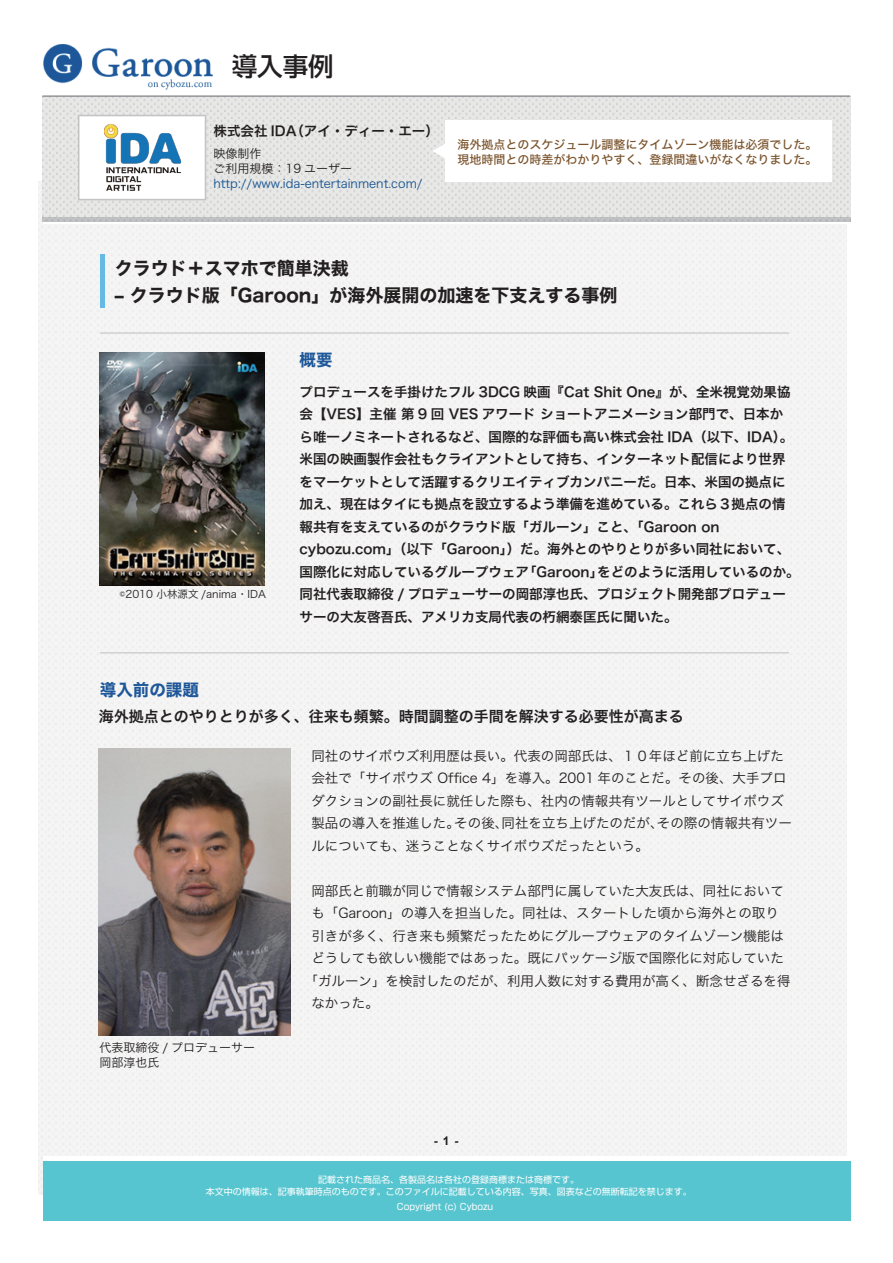
<style>
.page{position:relative;width:893px;height:1263px;background:#fff}
.page>*{position:absolute;margin:0;border:0;box-sizing:border-box;transform-origin:0 0}
.t1{font:500 25.5px "Shin Go Pro";color:#231f20}
.t2{font:18px/27px "Hira Kaku Std W7";color:#231f20}
.t3{font:16.5px "Hira Kaku Std W7";color:#1e5799}
.t4{font:15px "Hira Kaku Std W6";color:#231f20}
.t5{font:13.5px/22.5px "Hira Kaku Std W6";color:#231f20}
.t6{font:13.5px/22.5px "Hira Kaku Std W3";color:#231f20}
.t7{font:12px/15px "Hira Kaku Std W5";color:#7b542d}
.t8{font:12px/15px "Hira Kaku Std W3";color:#231f20}
.t9{font:12px "Hira Kaku Std W3";color:#175491}
.t10{font:700 12px "Arial";color:#231f20}
.t11{font:10.5px "Hira Kaku Std W3";color:#231f20}
.t12{font:9px/12px "Shin Go Pro";color:#fff;text-align:center}
</style>
<div class="page">
<div style="left:39px;top:182px;width:807px;height:1012px;background:#f4f5f4"></div>
<svg style="left:42px;top:97px;width:808px;height:123px;fill:#e8e8e7"></svg>
<hr style="left:43px;top:222px;width:807px;height:1px;background:#fff">
<div style="left:43px;top:217px;width:807px;height:5px;background:#bfbfbf"></div>
<div style="left:445px;top:120px;width:387px;height:62px;background:#fff"></div>
<svg style="left:432px;top:143px;width:13px;height:16px"></svg>
<hr style="left:42px;top:95px;width:808px;height:2px;background:#939498">
<div style="left:43px;top:1160px;width:807px;height:60px;background:#57c5cf"></div>
<div style="left:43px;top:1156px;width:807px;height:5px;background:#fff"></div>
<div style="left:100px;top:254px;width:5px;height:54px;background:#65bae5"></div>
<hr style="left:100px;top:332px;width:689px;height:2px;background:#cfd0d1">
<hr style="left:100px;top:652px;width:689px;height:1px;background:#cfd0d1">
<img style="left:100px;top:353px;width:165px;height:232px">
<img style="left:99px;top:749px;width:191px;height:287px">
<img style="left:44px;top:44px;width:168px;height:46px">
<svg style="left:78px;top:115px;width:128px;height:85px"></svg>
<img style="left:103px;top:123px;width:78px;height:69px">
<h1 class="t1" style="left:232px;top:46px;width:103px">導入事例</h1>
<p class="t5" style="left:214px;top:120px;width:227px">株式会社 IDA（アイ・ディー・エー）</p>
<p class="t8" style="left:213px;top:145px;width:140px">映像制作<br>ご利用規模：19 ユーザー</p>
<p class="t9" style="left:213px;top:174px;width:211px">http://www.ida-entertainment.com/</p>
<p class="t7" style="left:457px;top:137px;width:361px">海外拠点とのスケジュール調整にタイムゾーン機能は必須でした。現地時間との時差がわかりやすく、登録間違いがなくなりました。</p>
<h2 class="t2" style="left:115px;top:256px;width:504px">クラウド＋スマホで簡単決裁<br>‒ クラウド版「Garoon」が海外展開の加速を下支えする事例</h2>
<p class="t11" style="left:119px;top:586px;width:148px">©2010 小林源文 /anima・IDA</p>
<p class="t3" style="left:100px;top:677px;width:100px">導入前の課題</p>
<p class="t3" style="left:299px;top:347px;width:34px">概要</p>
<p class="t5" style="left:299px;top:381px;width:502px">プロデュースを手掛けたフル 3DCG 映画『Cat Shit One』が、全米視覚効果協会【VES】主催 第 9 回 VES アワード ショートアニメーション部門で、日本から唯一ノミネートされるなど、国際的な評価も高い株式会社 IDA（以下、IDA）。米国の映画製作会社もクライアントとして持ち、インターネット配信により世界をマーケットとして活躍するクリエイティブカンパニーだ。日本、米国の拠点に加え、現在はタイにも拠点を設立するよう準備を進めている。これら３拠点の情報共有を支えているのがクラウド版「ガルーン」こと、「Garoon on cybozu.com」（以下「Garoon」）だ。海外とのやりとりが多い同社において、国際化に対応しているグループウェア「Garoon」をどのように活用しているのか。同社代表取締役 / プロデューサーの岡部淳也氏、プロジェクト開発部プロデューサーの大友啓吾氏、アメリカ支局代表の朽網泰匡氏に聞いた。</p>
<p class="t4" style="left:99px;top:705px;width:586px">海外拠点とのやりとりが多く、往来も頻繁。時間調整の手間を解決する必要性が高まる</p>
<p class="t8" style="left:99px;top:1039px;width:157px">代表取締役 / プロデューサー岡部淳也氏</p>
<p class="t6" style="left:311px;top:744px;width:482px">同社のサイボウズ利用歴は長い。代表の岡部氏は、１０年ほど前に立ち上げた会社で「サイボウズ Office 4」を導入。2001 年のことだ。その後、大手プロダクションの副社長に就任した際も、社内の情報共有ツールとしてサイボウズ製品の導入を推進した。その後、同社を立ち上げたのだが、その際の情報共有ツールについても、迷うことなくサイボウズだったという。</p>
<p class="t6" style="left:311px;top:879px;width:474px">岡部氏と前職が同じで情報システム部門に属していた大友氏は、同社において</p>
<p class="t6" style="left:311px;top:901px;width:469px">も「Garoon」の導入を担当した。同社は、スタートした頃から海外との取り</p>
<p class="t6" style="left:311px;top:924px;width:474px">引きが多く、行き来も頻繁だったためにグループウェアのタイムゾーン機能は</p>
<p class="t6" style="left:311px;top:946px;width:474px">どうしても欲しい機能ではあった。既にパッケージ版で国際化に対応していた</p>
<p class="t6" style="left:305px;top:969px;width:487px">「ガルーン」を検討したのだが、利用人数に対する費用が高く、断念せざるを得</p>
<p class="t6" style="left:311px;top:991px;width:69px">なかった。</p>
<p class="t10" style="left:434px;top:1133px;width:26px">- 1 -</p>
<p class="t12" style="left:206px;top:1172px;width:487px">記載された商品名、各製品名は各社の登録商標または商標です。<br>本文中の情報は、記事執筆時点のものです。このファイルに記載している内容、写真、図表などの無断転記を禁じます。</p>
<p class="t12" style="left:397px;top:1199px;width:98px">Copyright (c) Cybozu</p>
</div>
